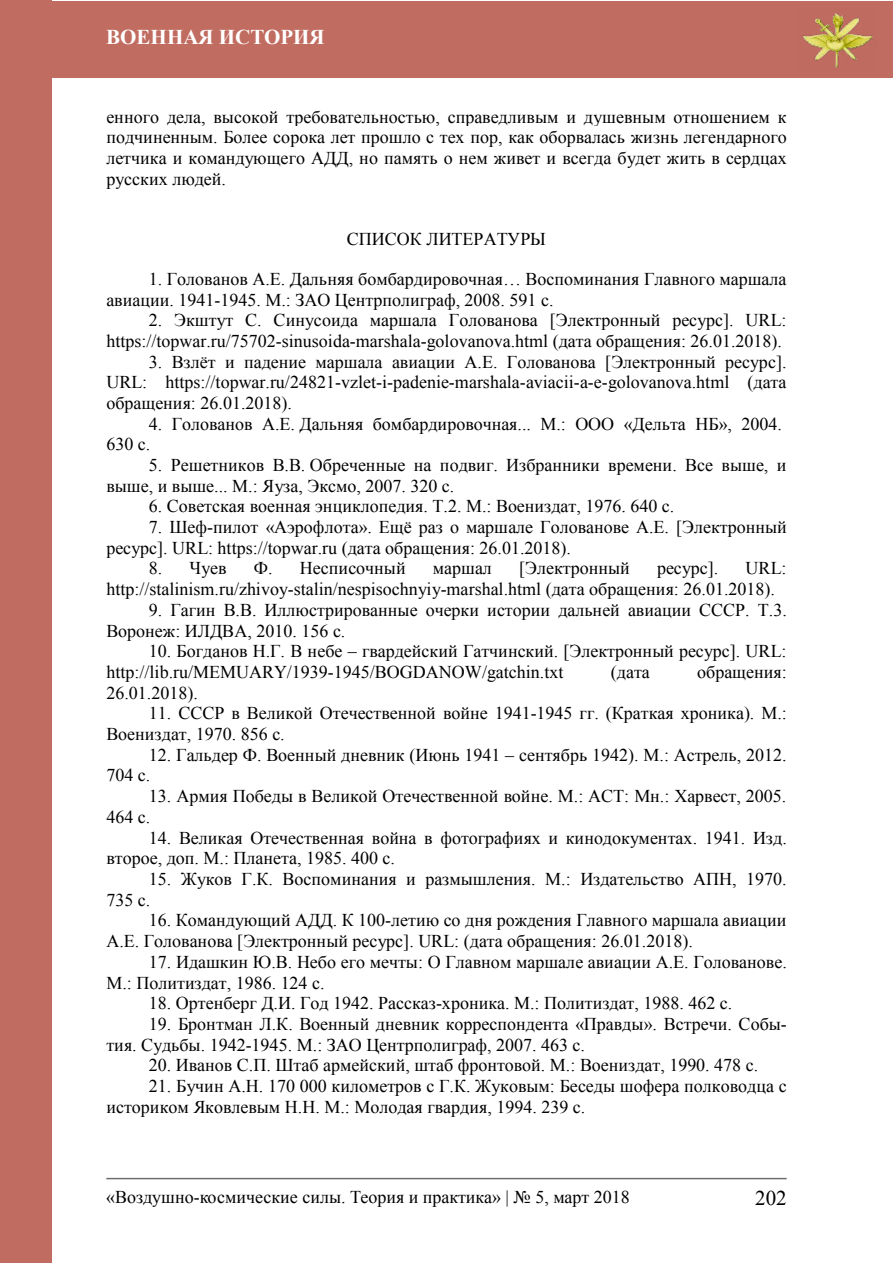
<style>
.page{position:relative;width:893px;height:1263px;background:#fff}
.page>*{position:absolute;margin:0;border:0;box-sizing:border-box;transform-origin:0 0}
.t1{font:700 21px "Times New Roman";color:#fff}
.t2{font:21px "Times New Roman";color:#000}
.t3{font:18px/20.7px "Times New Roman";color:#000}
</style>
<div class="page">
<hr style="left:106px;top:1178px;width:681px;height:1px;background:#6d6e71">
<div style="left:0;top:1px;width:892px;height:76px;background:#c16c60"></div>
<img style="left:802px;top:13px;width:71px;height:55px">
<div style="left:0;top:1px;width:51px;height:1262px;background:#c16c60"></div>
<p class="t1" style="left:106px;top:23px;width:220px">Военная история</p>
<p class="t3" style="left:106px;top:106px;width:682px;text-align:justify">енного дела, высокой требовательностью, справедливым и душевным отношением к подчиненным. Более сорока лет прошло с тех пор, как оборвалась жизнь легендарного летчика и командующего АДД, но память о нем живет и всегда будет жить в сердцах русских людей.</p>
<p class="t3" style="left:347px;top:228px;width:201px">СПИСОК ЛИТЕРАТУРЫ</p>
<p class="t3" style="left:106px;top:268px;width:682px;text-indent:42px">1. Голованов А.Е. Дальняя бомбардировочная… Воспоминания Главного маршала авиации. 1941-1945. М.: ЗАО Центрполиграф, 2008. 591 с.</p>
<p class="t3" style="left:106px;top:310px;width:682px;text-align:right">2. Экштут С. Синусоида маршала Голованова [Электронный ресурс]. URL: https://topwar.ru/75702-sinusoida-marshala-golovanova.html (дата обращения: 26.01.2018).</p>
<p class="t3" style="left:106px;top:351px;width:682px;text-align:justify;text-indent:42px">3. Взлёт и падение маршала авиации А.Е. Голованова [Электронный ресурс].<br>URL: https://topwar.ru/24821-vzlet-i-padenie-marshala-aviacii-a-e-golovanova.html (дата обращения: 26.01.2018).</p>
<p class="t3" style="left:106px;top:413px;width:677px;text-indent:42px">4. Голованов А.Е. Дальняя бомбардировочная... М.: ООО «Дельта НБ», 2004.<br>630 с.</p>
<p class="t3" style="left:106px;top:454px;width:682px;text-indent:42px">5. Решетников В.В. Обреченные на подвиг. Избранники времени. Все выше, и выше, и выше... М.: Яуза, Эксмо, 2007. 320 с.</p>
<p class="t3" style="left:149px;top:496px;width:527px">6. Советская военная энциклопедия. Т.2. М.: Воениздат, 1976. 640 с.</p>
<p class="t3" style="left:106px;top:516px;width:682px;text-indent:42px">7. Шеф-пилот «Аэрофлота». Ещё раз о маршале Голованове А.Е. [Электронный ресурс]. URL: https://topwar.ru (дата обращения: 26.01.2018).</p>
<p class="t3" style="left:149px;top:558px;width:79px">8. Чуев</p>
<p class="t3" style="left:254px;top:558px;width:153px">Ф. Несписочный</p>
<p class="t3" style="left:433px;top:558px;width:61px">маршал</p>
<p class="t3" style="left:519px;top:558px;width:112px">[Электронный</p>
<p class="t3" style="left:657px;top:558px;width:63px">ресурс].</p>
<p class="t3" style="left:106px;top:558px;width:682px;text-indent:639px">URL: http://stalinism.ru/zhivoy-stalin/nespisochnyiy-marshal.html (дата обращения: 26.01.2018).</p>
<p class="t3" style="left:106px;top:599px;width:682px;text-indent:42px">9. Гагин В.В. Иллюстрированные очерки истории дальней авиации СССР. Т.3.<br>Воронеж: ИЛДВА, 2010. 156 с.</p>
<p class="t3" style="left:106px;top:641px;width:682px;text-indent:42px">10. Богданов Н.Г. В небе – гвардейский Гатчинский. [Электронный ресурс]. URL: http://lib.ru/MEMUARY/1939-1945/BOGDANOW/gatchin.txt</p>
<p class="t3" style="left:611px;top:661px;width:40px">(дата</p>
<p class="t3" style="left:697px;top:661px;width:91px">обращения:</p>
<p class="t3" style="left:106px;top:682px;width:93px">26.01.2018).</p>
<p class="t3" style="left:106px;top:703px;width:682px;text-indent:42px">11. СССР в Великой Отечественной войне 1941-1945 гг. (Краткая хроника). М.:<br>Воениздат, 1970. 856 с.</p>
<p class="t3" style="left:106px;top:744px;width:682px;text-indent:42px">12. Гальдер Ф. Военный дневник (Июнь 1941 – сентябрь 1942). М.: Астрель, 2012.<br>704 с.</p>
<p class="t3" style="left:106px;top:785px;width:682px;text-indent:42px">13. Армия Победы в Великой Отечественной войне. М.: АСТ: Мн.: Харвест, 2005.<br>464 с.</p>
<p class="t3" style="left:106px;top:827px;width:682px;text-indent:42px">14. Великая Отечественная война в фотографиях и кинодокументах. 1941. Изд. второе, доп. М.: Планета, 1985. 400 с.</p>
<p class="t3" style="left:106px;top:868px;width:682px;text-indent:42px">15. Жуков Г.К. Воспоминания и размышления. М.: Издательство АПН, 1970.<br>735 с.</p>
<p class="t3" style="left:106px;top:910px;width:681px;text-indent:42px">16. Командующий АДД. К 100-летию со дня рождения Главного маршала авиации<br>А.Е. Голованова [Электронный ресурс]. URL: (дата обращения: 26.01.2018).</p>
<p class="t3" style="left:106px;top:951px;width:682px;text-indent:42px">17. Идашкин Ю.В. Небо его мечты: О Главном маршале авиации А.Е. Голованове.<br>М.: Политиздат, 1986. 124 с.</p>
<p class="t3" style="left:149px;top:992px;width:585px">18. Ортенберг Д.И. Год 1942. Рассказ-хроника. М.: Политиздат, 1988. 462 с.</p>
<p class="t3" style="left:106px;top:1013px;width:682px;text-indent:42px">19. Бронтман Л.К. Военный дневник корреспондента «Правды». Встречи. Собы&shy;тия. Судьбы. 1942-1945. М.: ЗАО Центрполиграф, 2007. 463 с.</p>
<p class="t3" style="left:149px;top:1055px;width:611px">20. Иванов С.П. Штаб армейский, штаб фронтовой. М.: Воениздат, 1990. 478 с.</p>
<p class="t3" style="left:106px;top:1075px;width:682px;text-indent:42px">21. Бучин А.Н. 170 000 километров с Г.К. Жуковым: Беседы шофера полководца с историком Яковлевым Н.Н. М.: Молодая гвардия, 1994. 239 с.</p>
<p class="t3" style="left:106px;top:1187px;width:525px">«Воздушно-космические силы. Теория и практика» | № 5, март 2018</p>
<p class="t2" style="left:755px;top:1183px;width:33px">202</p>
</div>
